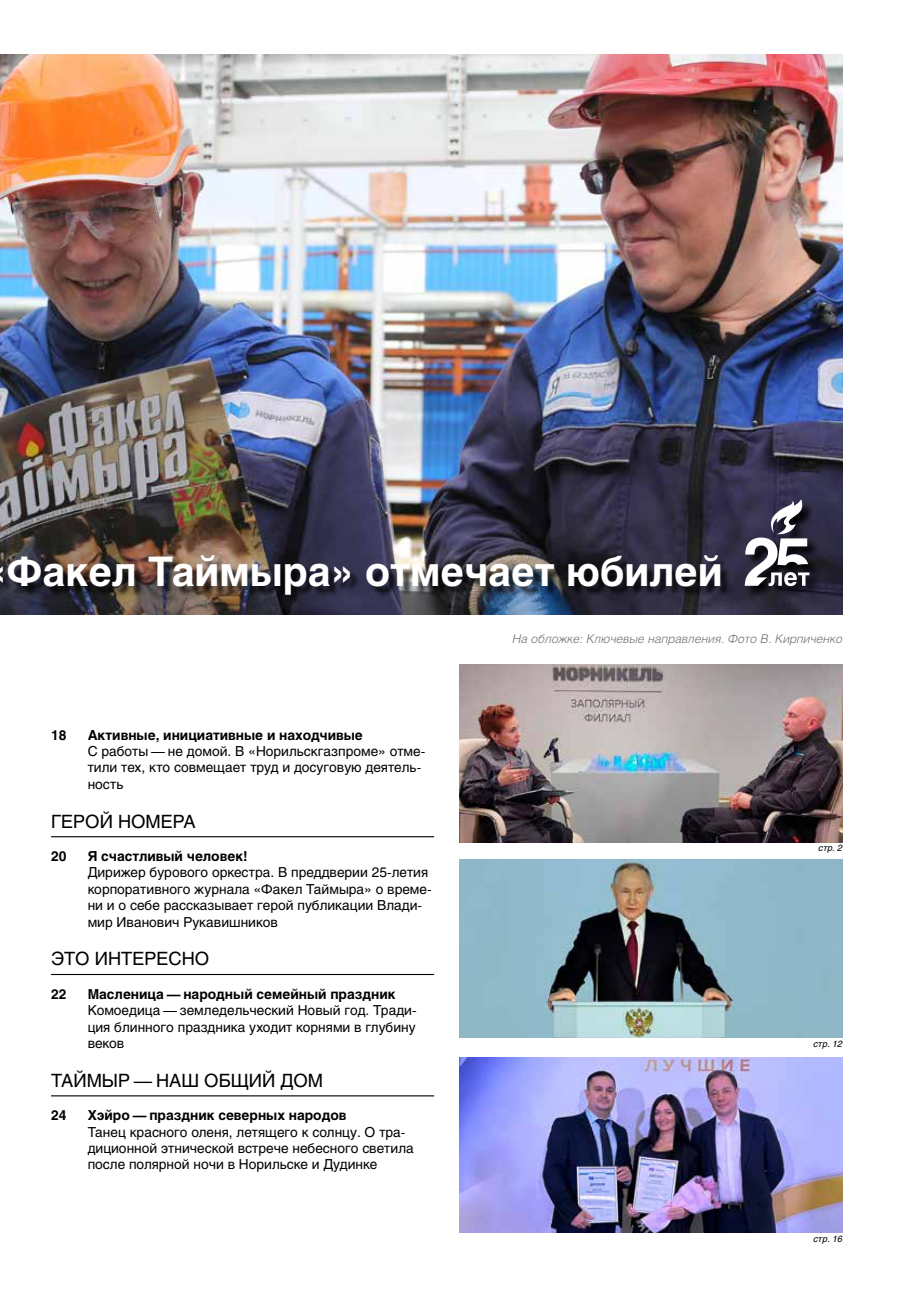
<style>
.page{position:relative;width:915px;height:1306px;background:#fff}
.page>*{position:absolute;margin:0;border:0;box-sizing:border-box;transform-origin:0 0}
.t1{font:700 40.5px "Helios C";color:#fff}
.t2{font:18.15px "Helios C";color:#000}
.t3{font:13.65px/16.4px "Helios C";color:#000}
.t4{font:700 13.65px "Helios C";color:#000}
.t5{font:italic 12px "Helios Light C";color:#6f7070}
.t6{font:italic 9px "Helios C";color:#000}
</style>
<div class="page">
<img style="left:0;top:54px;width:842px;height:560px">
<img style="left:459px;top:1057px;width:383px;height:175px">
<img style="left:459px;top:664px;width:383px;height:178px">
<img style="left:459px;top:859px;width:383px;height:178px">
<hr style="left:51px;top:836px;width:383px;height:1px;background:#000">
<hr style="left:51px;top:973px;width:383px;height:2px;background:#000">
<hr style="left:51px;top:1095px;width:383px;height:1px;background:#000">
<div style="left:0;top:557px;width:730px;height:48px;background:#000;opacity:.75"></div>
<svg style="left:744px;top:499px;width:78px;height:100px;background:#242233"></svg>
<svg style="left:744px;top:499px;width:65px;height:87px"></svg>
<h1 class="t1" style="left:6px;top:548px;width:718px">Факел Таймыра» отмечает юбилей</h1>
<p class="t4" style="left:51px;top:727px;width:17px">18</p>
<p class="t4" style="left:88px;top:727px;width:276px">Активные, инициативные и находчивые</p>
<p class="t3" style="left:88px;top:743px;width:339px">С работы — не домой. В «Норильскгазпроме» отме&shy;тили тех, кто совмещает труд и досуговую деятель&shy;ность</p>
<h2 class="t2" style="left:51px;top:810px;width:146px">ГЕРОЙ НОМЕРА</h2>
<p class="t4" style="left:51px;top:848px;width:17px">20</p>
<p class="t4" style="left:88px;top:848px;width:161px">Я счастливый человек!</p>
<p class="t3" style="left:88px;top:864px;width:345px">Дирижер бурового оркестра. В преддверии 25‑летия корпоративного журнала «Факел Таймыра» о време&shy;ни и о себе рассказывает герой публикации Влади&shy;мир Иванович Рукавишников</p>
<h2 class="t2" style="left:51px;top:948px;width:160px">ЭТО ИНТЕРЕСНО</h2>
<p class="t4" style="left:51px;top:986px;width:17px">22</p>
<p class="t4" style="left:88px;top:986px;width:309px">Масленица — народный семейный праздник</p>
<p class="t3" style="left:88px;top:1002px;width:330px;text-align:justify">Комоедица — земледельческий Новый год. Тради&shy;ция блинного праздника уходит корнями в глубину веков</p>
<h2 class="t2" style="left:51px;top:1069px;width:273px">ТАЙМЫР — НАШ ОБЩИЙ ДОМ</h2>
<p class="t4" style="left:51px;top:1107px;width:17px">24</p>
<p class="t4" style="left:88px;top:1107px;width:260px">Хэйро — праздник северных народов</p>
<p class="t3" style="left:88px;top:1123px;width:327px">Танец красного оленя, летящего к солнцу. О тра&shy;диционной этнической встрече небесного светила после полярной ночи в Норильске и Дудинке</p>
<p class="t5" style="left:512px;top:631px;width:331px">На обложке: Ключевые направления. Фото В. Кирпиченко</p>
<p class="t6" style="left:818px;top:842px;width:25px">стр. 2</p>
<p class="t6" style="left:813px;top:1038px;width:31px">стр. 12</p>
<p class="t6" style="left:813px;top:1233px;width:31px">стр. 16</p>
</div>
